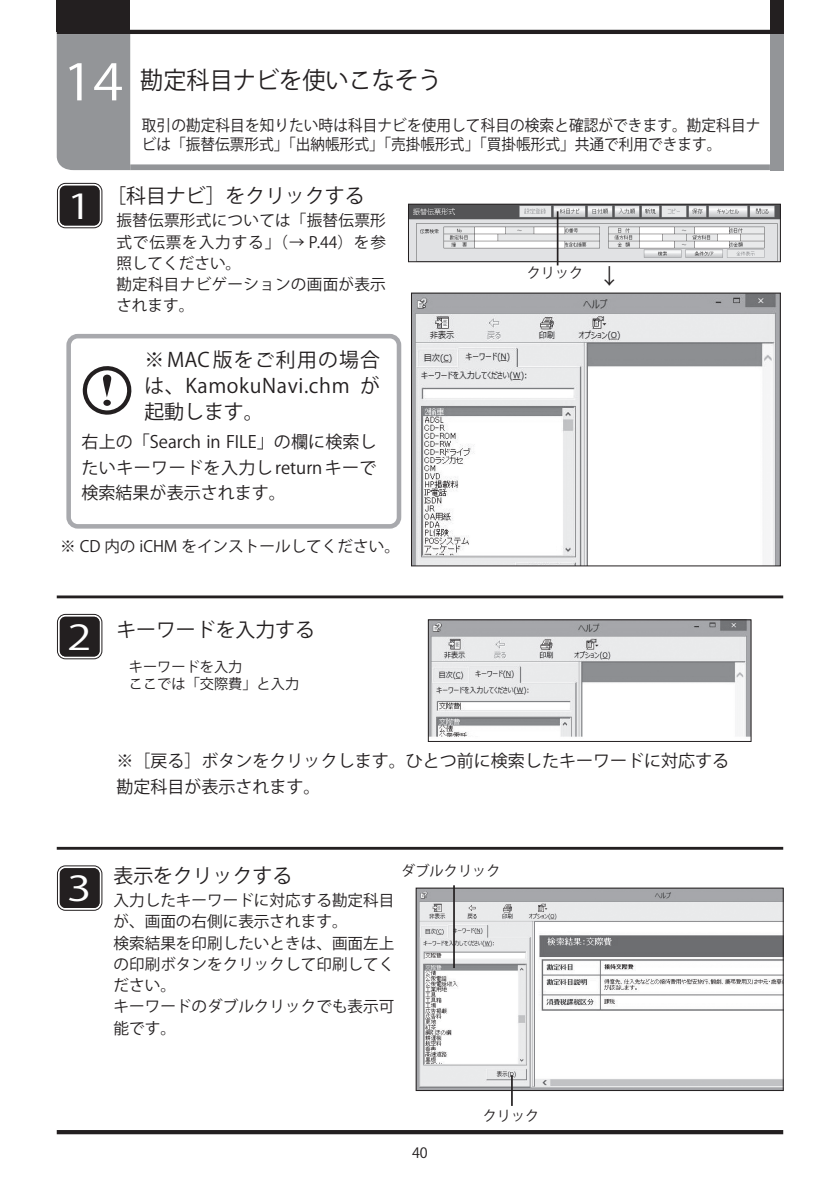
<style>
.page{position:relative;width:840px;height:1191px;background:#fff}
.page>*{position:absolute;margin:0;border:0;box-sizing:border-box;transform-origin:0 0}
.t1{font:34px "Koz Go Pr 6 N";color:#fff;scale:1.3 1}
.t2{font:24px "Koz Go Pr 6 N";color:#231f20;scale:.96 1}
.t3{font:19.8px/25.8px "Koz Go Pr 6 N";color:#231f20;text-align:justify}
.t4{font:17px/25.6px "Koz Go Pr 6 N";color:#231f20}
.t5{font:15.6px/21.2px "Koz Go Pr 6 N";color:#231f20}
.t6{font:15.6px/18.4px "Koz Go Pr 6 N";color:#231f20;scale:.94 1}
.t7{font:14.2px/17px "Koz Go Pr 6 N";color:#231f20}
.s1{font-size:49.6px;color:#fff}
.s2{font-size:21.2px}
</style>
<div class="page">
<hr style="left:57px;top:30px;width:725px;height:4px;background:#231f20">
<hr style="left:57px;top:1130px;width:725px;height:4px;background:#231f20">
<div style="left:57px;top:0;width:73px;height:32px;background:#231f20"></div>
<div style="left:769px;top:0;width:13px;height:33px;background:#231f20"></div>
<div style="left:57px;top:34px;width:73px;height:136px;background:#939598"></div>
<div style="left:130px;top:164px;width:639px;height:6px;background:#939598"></div>
<div style="left:769px;top:34px;width:13px;height:136px;background:#939598"></div>
<div style="left:66px;top:334px;width:335px;height:194px;border:5px solid #a8a9ad;border-radius:9px"></div>
<div style="left:60px;top:186px;width:39px;height:39px;background:#231f20;border-radius:6px"></div>
<div style="left:57px;top:183px;width:45px;height:45px;border:1px solid #231f20;border-radius:8px"></div>
<div style="left:60px;top:186px;width:39px;height:39px;border:3px solid #231f20;border-radius:4px"></div>
<hr style="left:57px;top:595px;width:725px;height:3px;background:#231f20">
<img style="left:413px;top:295px;width:365px;height:269px">
<div style="left:411px;top:293px;width:369px;height:273px;border:1px solid #231f20"></div>
<img style="left:410px;top:206px;width:368px;height:54px">
<div style="left:408px;top:204px;width:372px;height:58px;border:1px solid #231f20"></div>
<hr style="left:556px;top:211px;width:2px;height:54px;background:#231f20">
<div style="left:60px;top:617px;width:39px;height:39px;background:#231f20;border-radius:6px"></div>
<div style="left:57px;top:614px;width:45px;height:45px;border:1px solid #231f20;border-radius:8px"></div>
<div style="left:60px;top:617px;width:39px;height:39px;border:3px solid #231f20;border-radius:4px"></div>
<img style="left:430px;top:621px;width:318px;height:116px">
<div style="left:428px;top:619px;width:322px;height:122px;border:1px solid #231f20"></div>
<svg style="left:82px;top:366px;width:50px;height:49px"></svg>
<div style="left:60px;top:868px;width:39px;height:40px;background:#231f20;border-radius:6px"></div>
<div style="left:57px;top:865px;width:45px;height:45px;border:1px solid #231f20;border-radius:8px"></div>
<div style="left:60px;top:868px;width:39px;height:40px;border:3px solid #231f20;border-radius:4px"></div>
<img style="left:417px;top:889px;width:364px;height:199px">
<div style="left:415px;top:887px;width:368px;height:203px;border:1px solid #231f20"></div>
<hr style="left:511px;top:1075px;width:1px;height:31px;background:#231f20">
<hr style="left:453px;top:885px;width:1px;height:83px;background:#231f20">
<hr style="left:57px;top:847px;width:725px;height:2px;background:#231f20">
<h2 class="t2" style="left:63px;top:66px;width:395px"><span class="s1">14</span> 勘定科目ナビを使いこなそう</h2>
<p class="t6" style="left:142px;top:117px;width:659px">取引の勘定科目を知りたい時は科目ナビを使用して科目の検索と確認ができます。勘定科目ナビは「振替伝票形式」「出納帳形式」「売掛帳形式」「買掛帳形式」共通で利用できます。</p>
<h1 class="t1" style="left:67px;top:187px;width:20px">1</h1>
<p class="t3" style="left:106px;top:183px;width:259px">［科目ナビ］をクリックする</p>
<p class="t5" style="left:116px;top:210px;width:271px">振替伝票形式については「振替伝票形式で伝票を入力する」（→ P.44）を参照してください。<br>勘定科目ナビゲーションの画面が表示されます。</p>
<p class="t3" style="left:144px;top:347px;width:237px">※MAC版をご利用の場合は、KamokuNavi.chm が起動します。</p>
<p class="t4" style="left:81px;top:429px;width:296px;text-align:justify">右上の「Search in FILE」の欄に検索したいキーワードを入力し return キーで検索結果が表示されます。</p>
<p class="t5" style="left:60px;top:535px;width:341px">※ CD 内の iCHM をインストールしてください。</p>
<h1 class="t1" style="left:67px;top:618px;width:20px">2</h1>
<p class="t3" style="left:116px;top:617px;width:200px">キーワードを入力する</p>
<p class="t7" style="left:129px;top:658px;width:172px">キーワードを入力<br>ここでは「交際費」と入力</p>
<p class="t7" style="left:526px;top:264px;width:95px">クリック <span class="s2">↓</span></p>
<p class="t4" style="left:116px;top:748px;width:614px">※［戻る］ボタンをクリックします。ひとつ前に検索したキーワードに対応する勘定科目が表示されます。</p>
<h1 class="t1" style="left:67px;top:869px;width:20px">3</h1>
<p class="t3" style="left:113px;top:863px;width:180px">表示をクリックする</p>
<p class="t5" style="left:113px;top:890px;width:282px">入力したキーワードに対応する勘定科目が、画面の右側に表示されます。<br>検索結果を印刷したいときは、画面左上の印刷ボタンをクリックして印刷してください。<br>キーワードのダブルクリックでも表示可能です。</p>
<p class="t7" style="left:401px;top:863px;width:101px">ダブルクリック</p>
<p class="t7" style="left:412px;top:1144px;width:17px">40</p>
<p class="t7" style="left:482px;top:1107px;width:58px">クリック</p>
</div>
